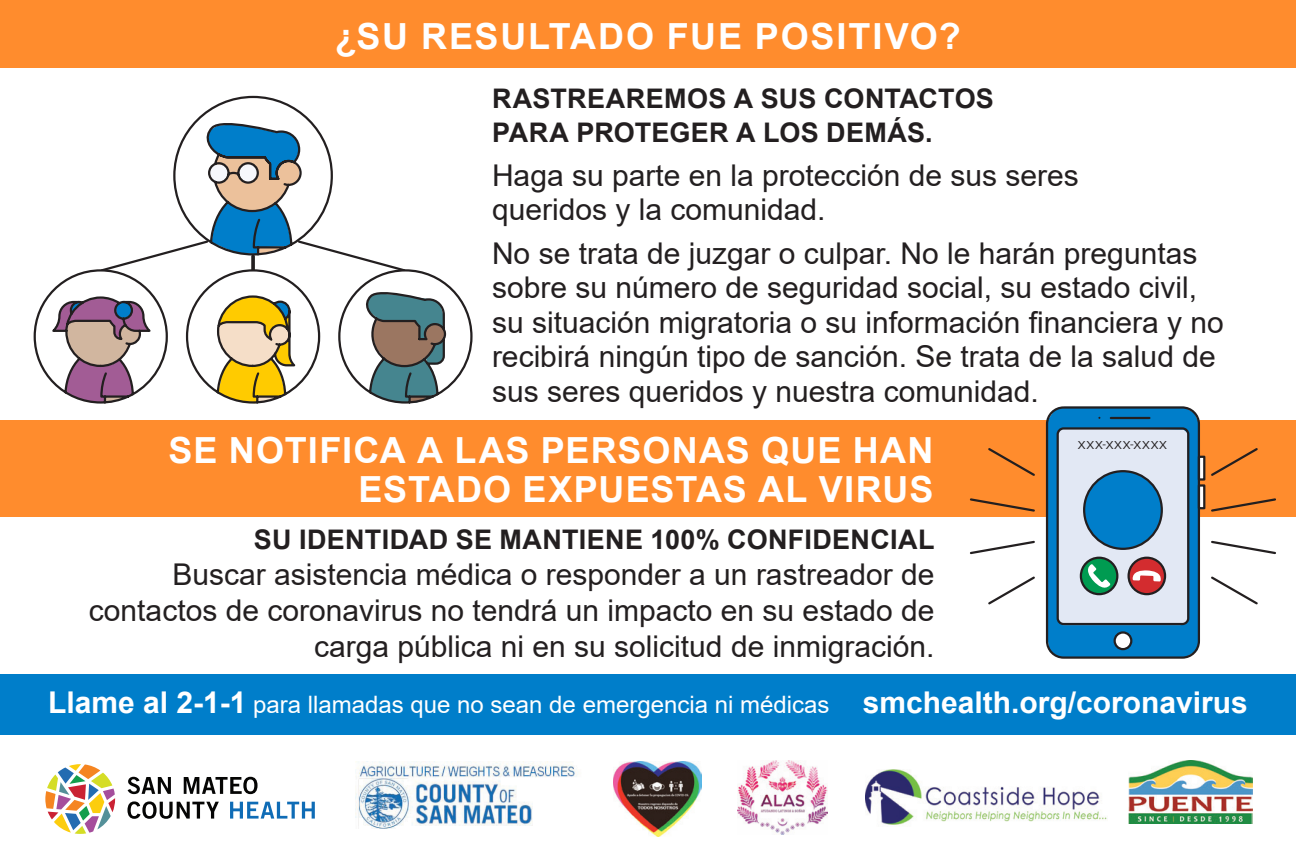
<style>
.page{position:relative;width:1296px;height:864px;background:#fff}
.page>*{position:absolute;margin:0;border:0;box-sizing:border-box;transform-origin:0 0}
.t1{font:700 36px/39px "Arial";letter-spacing:.035em;color:#fff;text-align:right}
.t2{font:30px/34.5px "Arial";color:#231f20}
.t3{font:700 27px/34.5px "Arial";letter-spacing:.01em;color:#231f20}
.t4{font:24px "Arial";color:#fff}
.t5{font:12px "Proxima Nova";letter-spacing:.06em;color:#231f20}
.s1{font-weight:700;font-size:30px}
</style>
<div class="page">
<div style="left:0;top:674px;width:1296px;height:60px;background:#007eca"></div>
<div style="left:0;top:0;width:1296px;height:68px;background:#ff8c2d"></div>
<div style="left:0;top:420px;width:1296px;height:96px;background:#ff8c2d"></div>
<svg style="left:968px;top:448px;width:310px;height:157px"></svg>
<svg style="left:1045px;top:406px;width:160px;height:253px;background:#88aec8"></svg>
<div style="left:1084px;top:471px;width:78px;height:78px;background:#007eca;border-radius:50%"></div>
<div style="left:1083px;top:470px;width:80px;height:80px;border:2px solid #231f20;border-radius:50%"></div>
<svg style="left:33px;top:95px;width:440px;height:309px"></svg>
<img style="left:866px;top:770px;width:241px;height:55px">
<img style="left:1129px;top:761px;width:124px;height:63px">
<img style="left:614px;top:761px;width:87px;height:75px">
<img style="left:737px;top:761px;width:91px;height:73px">
<img style="left:356px;top:762px;width:221px;height:67px">
<svg style="left:128px;top:777px;width:43px;height:17px"></svg>
<svg style="left:184px;top:777px;width:74px;height:17px"></svg>
<svg style="left:127px;top:801px;width:92px;height:18px"></svg>
<svg style="left:230px;top:802px;width:85px;height:17px"></svg>
<svg style="left:45px;top:764px;width:70px;height:70px"></svg>
<p class="t1" style="left:335px;top:17px;width:627px">¿SU RESULTADO FUE POSITIVO?</p>
<p class="t3" style="left:492px;top:81px;width:504px">RASTREAREMOS A SUS CONTACTOS<br>PARA PROTEGER A LOS DEMÁS.</p>
<p class="t2" style="left:492px;top:158px;width:588px">Haga su parte en la protección de sus seres queridos y la comunidad.</p>
<p class="t2" style="left:492px;top:236px;width:733px">No se trata de juzgar o culpar. No le harán preguntas sobre su número de seguridad social, su estado civil, su situación migratoria o su información financiera y no recibirá ningún tipo de sanción. Se trata de la salud de sus seres queridos y nuestra comunidad.</p>
<p class="t1" style="left:168px;top:431px;width:767px">SE NOTIFICA A LAS PERSONAS QUE HAN<br>ESTADO EXPUESTAS AL VIRUS</p>
<p class="t3" style="left:254px;top:522px;width:682px">SU IDENTIDAD SE MANTIENE 100% CONFIDENCIAL</p>
<p class="t2" style="left:89px;top:556px;width:847px;line-height:36px;text-align:right">Buscar asistencia médica o responder a un rastreador de contactos de coronavirus no tendrá un impacto en su estado de carga pública ni en su solicitud de inmigración.</p>
<p class="t5" style="left:1078px;top:436px;width:91px">XXX-XXX-XXXX</p>
<p class="t4" style="left:48px;top:688px;width:1201px"><span class="s1">Llame al 2-1-1</span> para llamadas que no sean de emergencia ni médicas <span class="s1">smchealth.org/coronavirus</span></p>
</div>
